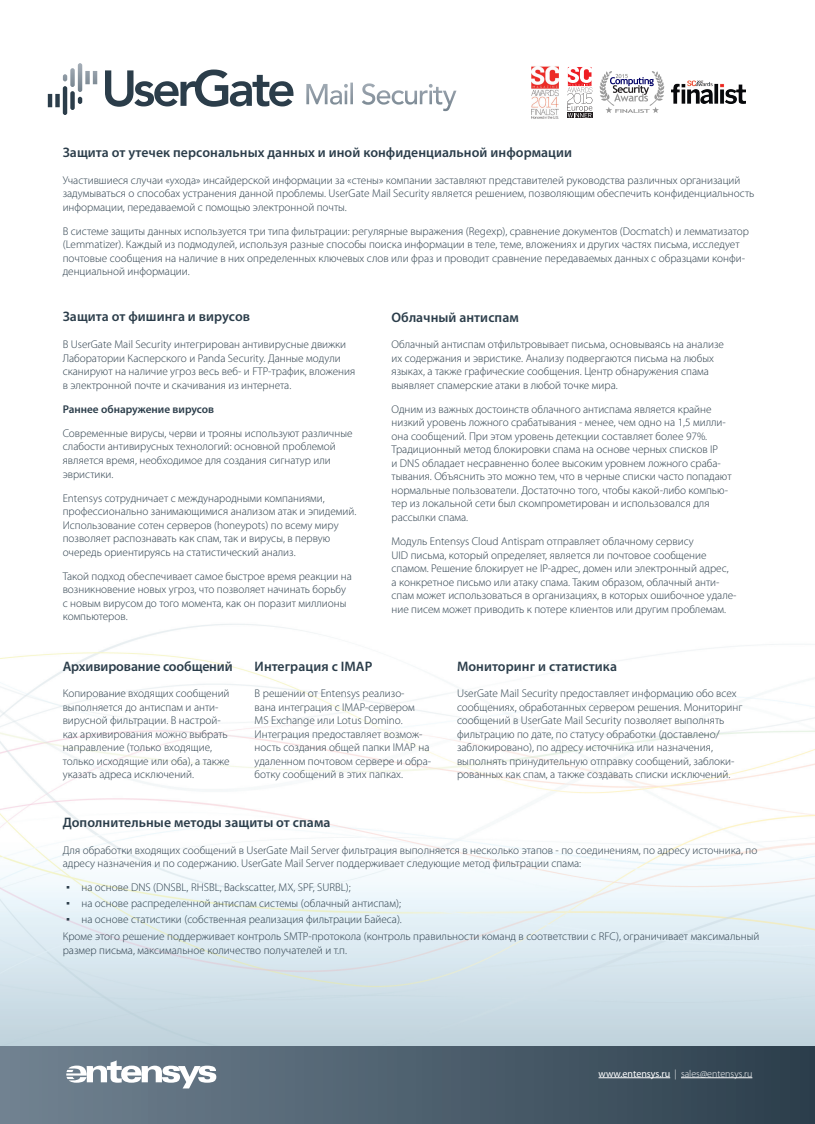
<style>
.page{position:relative;width:815px;height:1124px;background:#fff}
.page>*{position:absolute;margin:0;border:0;box-sizing:border-box;transform-origin:0 0}
.t1{font:600 13.75px "Myriad Pro";letter-spacing:.005em;color:#2b3d4a}
.t2{font:300 11.25px/13.5px "Myriad Pro";color:#2b3d4a}
.t3{font:600 11.25px "Myriad Pro";color:#2b3d4a}
.t4{font:300 10px "Myriad Pro";color:#fff}
.s1{font-family:"Arial";font-weight:400}
.s2{font-weight:400}
</style>
<div class="page">
<img style="left:0;top:66px;width:815px;height:980px">
<div style="left:0;top:1046px;width:815px;height:77px;background:linear-gradient(to right,#718392,#2d404d)"></div>
<svg style="left:66px;top:1060px;width:150px;height:28px"></svg>
<hr style="left:599px;top:1077px;width:71px;height:1px;background:#fff">
<hr style="left:681px;top:1077px;width:71px;height:1px;background:#fff">
<img style="left:306px;top:83px;width:136px;height:22px">
<img style="left:63px;top:63px;width:34px;height:29px">
<svg style="left:48px;top:86px;width:34px;height:29px"></svg>
<svg style="left:105px;top:69px;width:188px;height:38px"></svg>
<svg style="left:567px;top:117px;width:25px;height:1px"></svg>
<svg style="left:567px;top:66px;width:25px;height:51px"></svg>
<svg style="left:599px;top:71px;width:65px;height:42px"></svg>
<img style="left:671px;top:81px;width:75px;height:22px">
<img style="left:532px;top:66px;width:26px;height:53px">
<p class="t1" style="left:63px;top:148px;width:511px">Защита от утечек персональных данных и иной конфиденциальной информации</p>
<p class="t2" style="left:63px;top:174px;width:693px">Участившиеся случаи «ухода» инсайдерской информации за «стены» компании заставляют представителей руководства различных организаций задумываться о способах устранения данной проблемы. UserGate Mail Security является решением, позволяющим обеспечить конфиденциальность информации, передаваемой с помощью электронной почты.</p>
<p class="t2" style="left:63px;top:225px;width:688px">В системе защиты данных используется три типа фильтрации: регулярные выражения (Regexp), сравнение документов (Docmatch) и лемматизатор (Lemmatizer). Каждый из подмодулей, используя разные способы поиска информации в теле, теме, вложениях и других частях письма, исследует почтовые сообщения на наличие в них определенных ключевых слов или фраз и проводит сравнение передаваемых данных с образцами конфи&shy;денциальной информации.</p>
<p class="t1" style="left:63px;top:311px;width:189px">Защита от фишинга и вирусов</p>
<p class="t2" style="left:63px;top:338px;width:294px">В UserGate Mail Security интегрирован антивирусные движки Лаборатории Касперского и Panda Security. Данные модули сканируют на наличие угроз весь веб- и FTP-трафик, вложения в электронной почте и скачивания из интернета.</p>
<p class="t3" style="left:63px;top:405px;width:153px">Раннее обнаружение вирусов</p>
<p class="t2" style="left:63px;top:427px;width:291px">Современные вирусы, черви и трояны используют различные слабости антивирусных технологий: основной проблемой является время, необходимое для создания сигнатур или эвристики.</p>
<p class="t2" style="left:63px;top:492px;width:295px">Entensys сотрудничает с международными компаниями, профессионально занимающимися анализом атак и эпидемий.<br>Использование сотен серверов (honeypots) по всему миру позволяет распознавать как спам, так и вирусы, в первую очередь ориентируясь на статистический анализ.</p>
<p class="t2" style="left:63px;top:570px;width:291px">Такой подход обеспечивает самое быстрое время реакции на возникновение новых угроз, что позволяет начинать борьбу с новым вирусом до того момента, как он поразит миллионы компьютеров.</p>
<p class="t1" style="left:392px;top:312px;width:129px">Облачный антиспам</p>
<p class="t2" style="left:392px;top:338px;width:334px">Облачный антиспам отфильтровывает письма, основываясь на анализе их содержания и эвристике. Анализу подвергаются письма на любых языках, а также графические сообщения. Центр обнаружения спама выявляет спамерские атаки в любой точке мира.</p>
<p class="t2" style="left:392px;top:403px;width:342px">Одним из важных достоинств облачного антиспама является крайне низкий уровень ложного срабатывания - менее, чем одно на 1,5 милли&shy;она сообщений. При этом уровень детекции составляет более 97%.<br>Традиционный метод блокировки спама на основе черных списков IP<br>и DNS обладает несравненно более высоким уровнем ложного сраба&shy;тывания. Объяснить это можно тем, что в черные списки часто попадают нормальные пользователи. Достаточно того, чтобы какой-либо компью&shy;тер из локальной сети был скомпрометирован и использовался для рассылки спама.</p>
<p class="t2" style="left:392px;top:535px;width:347px">Модуль Entensys Cloud Antispam отправляет облачному сервису<br>UID письма, который определяет, является ли почтовое сообщение спамом. Решение блокирует не IP-адрес, домен или электронный адрес,<br>а конкретное письмо или атаку спама. Таким образом, облачный анти&shy;спам может использоваться в организациях, в которых ошибочное удале&shy;ние писем может приводить к потере клиентов или другим проблемам.</p>
<p class="t1" style="left:63px;top:661px;width:171px">Архивирование сообщений</p>
<p class="t1" style="left:255px;top:661px;width:119px">Интеграция с IMAP</p>
<p class="t1" style="left:457px;top:661px;width:162px">Мониторинг и статистика</p>
<p class="t2" style="left:63px;top:687px;width:168px">Копирование входящих сообщений выполняется до антиспам и анти&shy;вирусной фильтрации. В настрой&shy;ках архивирования можно выбрать направление (только входящие, только исходящие или оба), а также указать адреса исключений.</p>
<p class="t2" style="left:457px;top:687px;width:287px">UserGate Mail Security предоставляет информацию обо всех сообщениях, обработанных сервером решения. Мониторинг сообщений в UserGate Mail Security позволяет выполнять фильтрацию по дате, по статусу обработки (доставлено/ заблокировано), по адресу источника или назначения, выполнять принудительную отправку сообщений, заблоки&shy;рованных как спам, а также создавать списки исключений.</p>
<p class="t2" style="left:255px;top:687px;width:178px">В решении от Entensys реализо-<br>вана интеграция с IMAP-сервером<br>MS Exchange или Lotus Domino.<br>Интеграция предоставляет возмож&shy;ность создания общей папки IMAP на удаленном почтовом сервере и обра&shy;ботку сообщений в этих папках.</p>
<p class="t1" style="left:63px;top:817px;width:269px">Дополнительные методы защиты от спама</p>
<p class="t2" style="left:63px;top:844px;width:696px">Для обработки входящих сообщений в UserGate Mail Server фильтрация выполняется в несколько этапов - по соединениям, по адресу источника, по адресу назначения и по содержанию. UserGate Mail Server поддерживает следующие метод фильтрации спама:</p>
<p class="t2" style="left:66px;top:880px;width:286px"><span class="s1">▪</span> на основе DNS (DNSBL, RHSBL, Backscatter, MX, SPF, SURBL);</p>
<p class="t2" style="left:66px;top:897px;width:336px"><span class="s1">▪</span> на основе распределенной антиспам системы (облачный антиспам);</p>
<p class="t2" style="left:63px;top:911px;width:698px;line-height:17px;text-indent:4px"><span class="s1">▪</span> на основе статистики (собственная реализация фильтрации Байеса).<br>Кроме этого решение поддерживает контроль SMTP-протокола (контроль правильности команд в соответствии с RFC), ограничивает максимальный</p>
<p class="t2" style="left:63px;top:943px;width:286px">размер письма, максимальное количество получателей и т.п.</p>
<p class="t4" style="left:599px;top:1069px;width:155px"><span class="s2">www.entensys.ru</span> | sales@entensys.ru</p>
</div>
